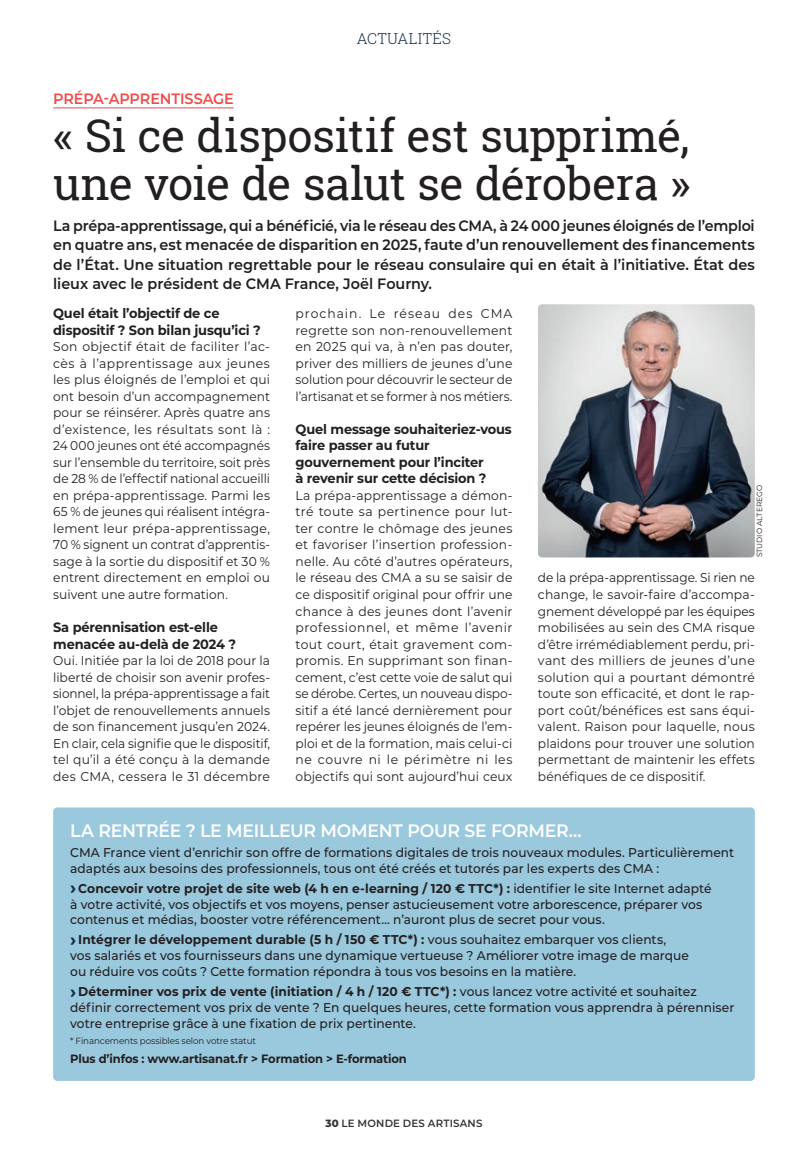
<style>
.page{position:relative;width:808px;height:1149px;background:#fff}
.page>*{position:absolute;margin:0;border:0;box-sizing:border-box;transform-origin:0 0}
.t1{font:45px/48px "Roboto Slab";letter-spacing:-.015em;color:#231f20}
.t2{font:600 18px "Montserrat";letter-spacing:-.015em;color:#fff;scale:.96 1}
.t3{font:600 15px/19.5px "Montserrat";color:#231f20;text-align:justify;scale:.95 1}
.t4{font:600 15px "Montserrat";letter-spacing:-.005em;color:#ef4d4b;scale:.96 1}
.t5{font:300 15px "Roboto Slab";letter-spacing:.02em;color:#102c47}
.t6{font:700 13.5px/16.5px "Montserrat";letter-spacing:-.01em;color:#231f20;scale:.96 1}
.t7{font:12.75px/16.5px "Montserrat";letter-spacing:.005em;color:#231f20;text-align:justify}
.t8{font:500 12.75px/15.8px "Montserrat";letter-spacing:.005em;color:#231f20;scale:.96 1}
.t9{font:12.75px/16.5px "Montserrat";letter-spacing:.005em;color:#231f20;text-align:justify;scale:.95 1}
.t10{font:12.75px/16.5px "Montserrat";letter-spacing:.005em;color:#231f20;text-align:justify;scale:.96 1}
.t11{font:700 12px "Montserrat";letter-spacing:-.01em;color:#231f20;scale:.96 1}
.t12{font:600 10.5px "Montserrat";letter-spacing:.02em;color:#363536}
.t13{font:9px "Montserrat";letter-spacing:-.01em;color:#231f20}
.t14{font:7.5px "Montserrat";color:#231f20}
.s1{font-weight:700;font-size:18px;color:#102c47}
.s2{font-weight:700}
.s3{font-weight:800}
</style>
<div class="page">
<hr style="left:53px;top:108px;width:181px;height:1px;background:#ef4d4b">
<img style="left:538px;top:304px;width:217px;height:253px">
<div style="left:53px;top:807px;width:702px;height:273px;background:#9ac8dd;border-radius:4px"></div>
<p class="t5" style="left:357px;top:28px;width:96px">ACTUALITÉS</p>
<p class="t4" style="left:53px;top:88px;width:190px">PRÉPA-APPRENTISSAGE</p>
<h1 class="t1" style="left:53px;top:111px;width:639px">« Si ce dispositif est supprimé, une voie de salut se dérobera »</h1>
<p class="t3" style="left:53px;top:215px;width:740px">La prépa-apprentissage, qui a bénéficié, via le réseau des CMA, à 24 000 jeunes éloignés de l’emploi en quatre ans, est menacée de disparition en 2025, faute d’un renouvellement des financements de l’État. Une situation regrettable pour le réseau consulaire qui en était à l’initiative. État des lieux avec le président de CMA France, Joël Fourny.</p>
<p class="t6" style="left:53px;top:304px;width:218px">Quel était l’objectif de ce dispositif ? Son bilan jusqu’ici ?</p>
<p class="t7" style="left:53px;top:338px;width:218px">Son objectif était de faciliter l’ac&shy;cès à l’apprentissage aux jeunes les plus éloignés de l’emploi et qui ont besoin d’un accompagnement pour se réinsérer. Après quatre ans d’existence, les résultats sont là :<br>24 000 jeunes ont été accompagnés sur l’ensemble du territoire, soit près de 28 % de l’effectif national accueilli en prépa-apprentissage. Parmi les 65 % de jeunes qui réalisent intégra&shy;lement leur prépa-apprentissage, 70 % signent un contrat d’apprentis&shy;sage à la sortie du dispositif et 30 % entrent directement en emploi ou suivent une autre formation.</p>
<p class="t6" style="left:53px;top:618px;width:192px">Sa pérennisation est-elle menacée au-delà de 2024 ?</p>
<p class="t10" style="left:53px;top:651px;width:227px">Oui. Initiée par la loi de 2018 pour la liberté de choisir son avenir profes&shy;sionnel, la prépa-apprentissage a fait l’objet de renouvellements annuels de son financement jusqu’en 2024.<br>En clair, cela signifie que le dispositif, tel qu’il a été conçu à la demande des CMA, cessera le 31 décembre</p>
<p class="t7" style="left:296px;top:305px;width:218px">prochain. Le réseau des CMA regrette son non-renouvellement en 2025 qui va, à n’en pas douter, priver des milliers de jeunes d’une solution pour découvrir le secteur de l’artisanat et se former à nos métiers.</p>
<p class="t6" style="left:296px;top:420px;width:227px">Quel message souhaiteriez-vous faire passer au futur gouvernement pour l’inciter<br>à revenir sur cette décision ?</p>
<p class="t7" style="left:296px;top:486px;width:218px">La prépa-apprentissage a démon&shy;tré toute sa pertinence pour lut&shy;ter contre le chômage des jeunes et favoriser l’insertion profession&shy;nelle. Au côté d’autres opérateurs, le réseau des CMA a su se saisir de ce dispositif original pour offrir une chance à des jeunes dont l’avenir professionnel, et même l’avenir tout court, était gravement com&shy;promis. En supprimant son finan&shy;cement, c’est cette voie de salut qui se dérobe. Certes, un nouveau dispo&shy;sitif a été lancé dernièrement pour repérer les jeunes éloignés de l’em&shy;ploi et de la formation, mais celui-ci ne couvre ni le périmètre ni les objectifs qui sont aujourd’hui ceux</p>
<p class="t14" style="left:754px;top:557px;width:74px;rotate:-90deg">STUDIO ALTEREGO</p>
<p class="t9" style="left:538px;top:569px;width:230px">de la prépa-apprentissage. Si rien ne change, le savoir-faire d’accompa&shy;gnement développé par les équipes mobilisées au sein des CMA risque d’être irrémédiablement perdu, pri&shy;vant des milliers de jeunes d’une solution qui a pourtant démontré toute son efficacité, et dont le rap&shy;port coût/bénéfices est sans équi&shy;valent. Raison pour laquelle, nous plaidons pour trouver une solution permettant de maintenir les effets bénéfiques de ce dispositif.</p>
<h2 class="t2" style="left:70px;top:817px;width:534px">LA RENTRÉE ? LE MEILLEUR MOMENT POUR SE FORMER…</h2>
<p class="t8" style="left:70px;top:844px;width:693px">CMA France vient d’enrichir son offre de formations digitales de trois nouveaux modules. Particulièrement adaptés aux besoins des professionnels, tous ont été créés et tutorés par les experts des CMA :</p>
<p class="t8" style="left:70px;top:879px;width:670px"><span class="s1">›</span> <span class="s2">Concevoir votre projet de site web (4 h en e-learning / 120 € TTC*) :</span> identifier le site Internet adapté à votre activité, vos objectifs et vos moyens, penser astucieusement votre arborescence, préparer vos contenus et médias, booster votre référencement… n’auront plus de secret pour vous.</p>
<p class="t8" style="left:70px;top:931px;width:646px"><span class="s1">›</span><span class="s2">Intégrer le développement durable (5 h / 150 € TTC*) :</span> vous souhaitez embarquer vos clients, vos salariés et vos fournisseurs dans une dynamique vertueuse ? Améliorer votre image de marque ou réduire vos coûts ? Cette formation répondra à tous vos besoins en la matière.</p>
<p class="t8" style="left:70px;top:982px;width:693px"><span class="s1">›</span> <span class="s2">Déterminer vos prix de vente (initiation / 4 h / 120 € TTC*) :</span> vous lancez votre activité et souhaitez définir correctement vos prix de vente ? En quelques heures, cette formation vous apprendra à pérenniser votre entreprise grâce à une fixation de prix pertinente.</p>
<p class="t13" style="left:70px;top:1034px;width:187px">* Financements possibles selon votre statut</p>
<p class="t11" style="left:70px;top:1049px;width:352px">Plus d’infos : www.artisanat.fr &gt; Formation &gt; E-formation</p>
<p class="t12" style="left:325px;top:1115px;width:159px"><span class="s3">30</span> LE MONDE DES ARTISANS</p>
</div>
